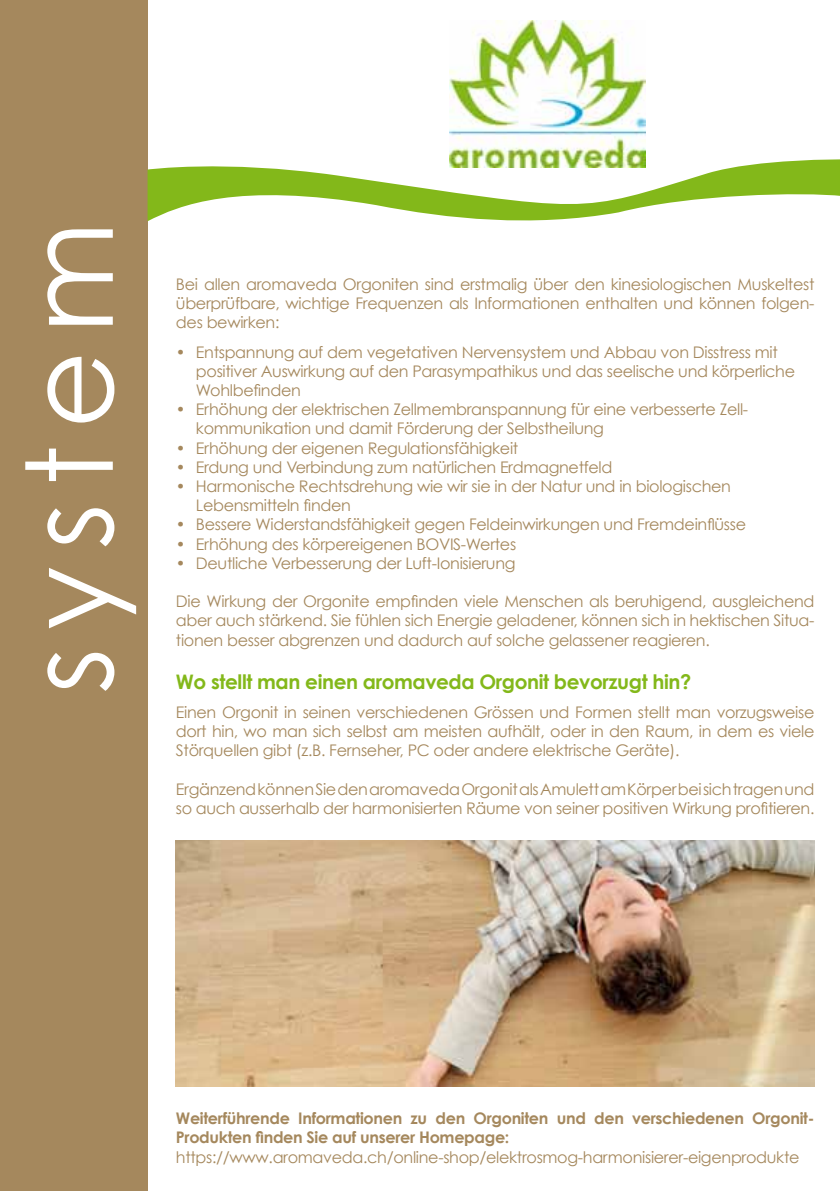
<style>
.page{position:relative;width:840px;height:1191px;background:#fff}
.page>*{position:absolute;margin:0;border:0;box-sizing:border-box;transform-origin:0 0}
.t1{font:120px "Century Gothic";letter-spacing:.14em;color:#fff}
.t2{font:700 20px "Century Gothic";letter-spacing:-.02em;color:#83b81a}
.t3{font:16px/19.2px "Century Gothic";letter-spacing:-.02em;color:#a5885d}
.t4{font:700 16px/19.2px "Century Gothic";letter-spacing:-.02em;color:#a5885d}
</style>
<div class="page">
<div style="left:0;top:0;width:147px;height:1191px;background:#a5885d"></div>
<svg style="left:147px;top:159px;width:692px;height:69px"></svg>
<img style="left:449px;top:21px;width:196px;height:146px">
<img style="left:176px;top:840px;width:638px;height:246px">
<h1 class="t1" style="left:-4px;top:694px;width:474px;rotate:-90deg">system</h1>
<p class="t3" style="left:176px;top:274px;width:639px;text-align:justify">Bei allen aromaveda Orgoniten sind erstmalig über den kinesiologischen Muskeltest überprüfbare, wichtige Frequenzen als Informationen enthalten und können folgen&shy;des bewirken:</p>
<p class="t3" style="left:196px;top:342px;width:600px;text-indent:-20px">• Entspannung auf dem vegetativen Nervensystem und Abbau von Disstress mit positiver Auswirkung auf den Parasympathikus und das seelische und körperliche<br>Wohlbefinden</p>
<p class="t3" style="left:196px;top:399px;width:553px;text-indent:-20px">• Erhöhung der elektrischen Zellmembranspannung für eine verbesserte Zell&shy;kommunikation und damit Förderung der Selbstheilung</p>
<p class="t3" style="left:176px;top:438px;width:344px">• Erhöhung der eigenen Regulationsfähigkeit</p>
<p class="t3" style="left:176px;top:457px;width:438px">• Erdung und Verbindung zum natürlichen Erdmagnetfeld</p>
<p class="t3" style="left:196px;top:476px;width:536px;text-indent:-20px">• Harmonische Rechtsdrehung wie wir sie in der Natur und in biologischen<br>Lebensmitteln finden</p>
<p class="t3" style="left:176px;top:515px;width:571px">• Bessere Widerstandsfähigkeit gegen Feldeinwirkungen und Fremdeinflüsse</p>
<p class="t3" style="left:176px;top:534px;width:341px">• Erhöhung des körpereigenen BOVIS-Wertes</p>
<p class="t3" style="left:176px;top:553px;width:341px">• Deutliche Verbesserung der Luft-Ionisierung</p>
<p class="t3" style="left:176px;top:591px;width:639px;text-align:justify">Die Wirkung der Orgonite empfinden viele Menschen als beruhigend, ausgleichend aber auch stärkend. Sie fühlen sich Energie geladener, können sich in hektischen Situa&shy;tionen besser abgrenzen und dadurch auf solche gelassener reagieren.</p>
<p class="t2" style="left:176px;top:669px;width:516px">Wo stellt man einen aromaveda Orgonit bevorzugt hin?</p>
<p class="t3" style="left:176px;top:702px;width:639px;text-align:justify">Einen Orgonit in seinen verschiedenen Grössen und Formen stellt man vorzugsweise dort hin, wo man sich selbst am meisten aufhält, oder in den Raum, in dem es viele Störquellen gibt (z.B. Fernseher, PC oder andere elektrische Geräte).</p>
<p class="t3" style="left:176px;top:779px;width:639px">Ergänzend können Sie den aromaveda Orgonit als Amulett am Körper bei sich tragen und so auch ausserhalb der harmonisierten Räume von seiner positiven Wirkung profitieren.</p>
<p class="t4" style="left:176px;top:1108px;width:639px">Weiterführende Informationen zu den Orgoniten und den verschiedenen Orgonit-<br>Produkten finden Sie auf unserer Homepage:</p>
<p class="t3" style="left:176px;top:1147px;width:624px">https://www.aromaveda.ch/online-shop/elektrosmog-harmonisierer-eigenprodukte</p>
</div>
